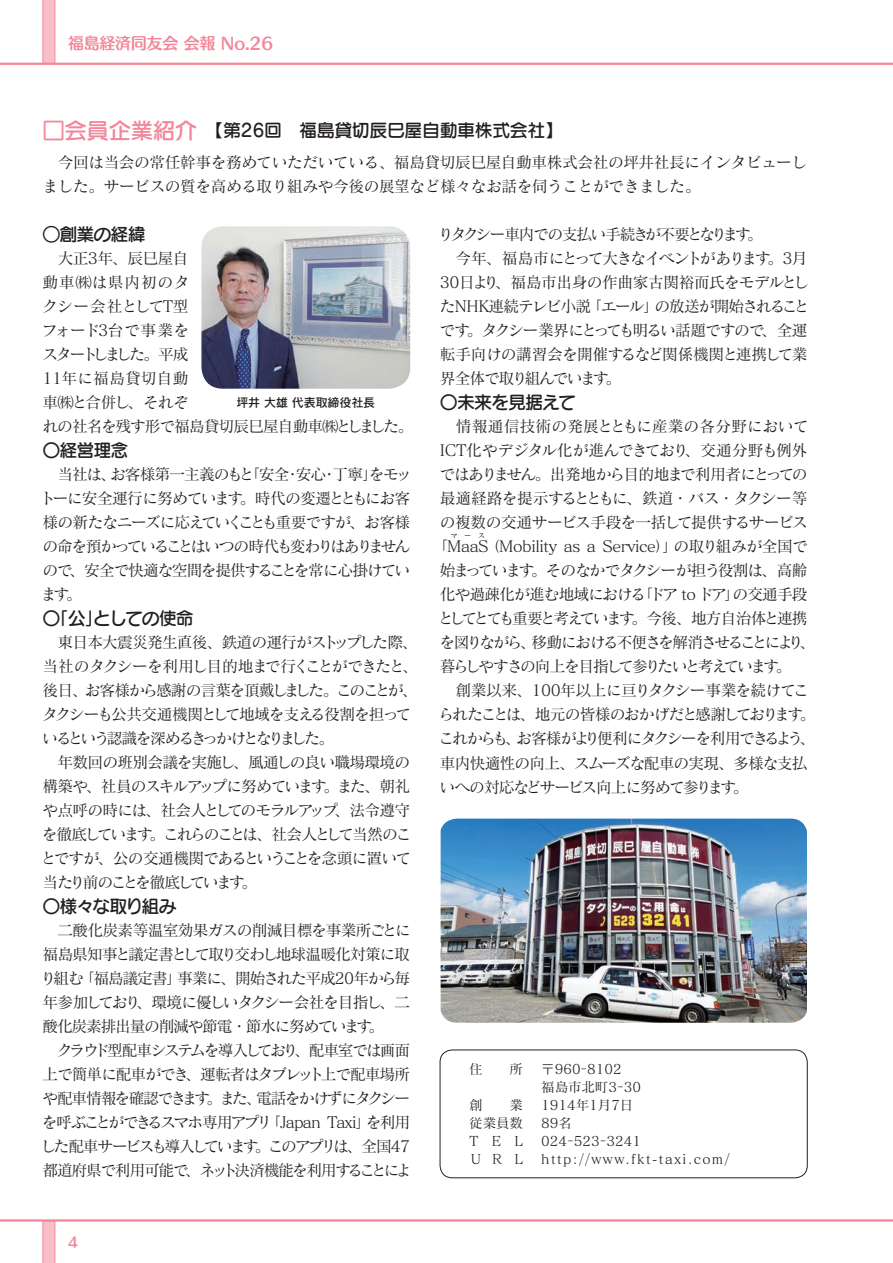
<style>
.page{position:relative;width:893px;height:1263px;background:#fff}
.page>*{position:absolute;margin:0;border:0;box-sizing:border-box;transform-origin:0 0}
.t1{font:18px "Seurat Pro DB";letter-spacing:-.055em;color:#231f20}
.t2{font:18px "Seurat Pro DB";letter-spacing:-.025em;color:#231f20}
.t3{font:15.75px/24px "Matisse Pro M";letter-spacing:-.07em;color:#231f20}
.t4{font:15.75px/24px "Matisse Pro M";letter-spacing:-.09em;color:#231f20}
.t5{font:15.75px/24px "Matisse Pro M";letter-spacing:-.03em;color:#231f20;text-align:center}
.t6{font:15.75px "Humming Std B";color:#f3869a}
.t7{font:13.5px "Matisse Pro M";color:#231f20}
.t8{font:13.5px "Matisse Pro M";letter-spacing:.1em;color:#231f20}
.t9{font:13.5px "Humming Std B";color:#f3869a}
.t10{font:12px "Rodin Pro DB";letter-spacing:-.01em;color:#231f20}
.t11{font:6.75px "Matisse Pro M";color:#231f20}
.s1{font-size:22.5px;color:#f3869a}
</style>
<div class="page">
<svg style="left:43px;top:0;width:12px;height:63px"></svg>
<svg style="left:43px;top:1221px;width:12px;height:42px"></svg>
<hr style="left:0;top:1219px;width:893px;height:2px;background:#f3869a">
<hr style="left:0;top:63px;width:893px;height:2px;background:#f3869a">
<div style="left:440px;top:1049px;width:368px;height:129px;border:1px solid #231f20;border-radius:12px"></div>
<img style="left:201px;top:226px;width:209px;height:163px">
<img style="left:441px;top:819px;width:366px;height:204px">
<p class="t6" style="left:68px;top:31px;width:207px">福島経済同友会 会報 No.26</p>
<p class="t2" style="left:43px;top:119px;width:522px"><span class="s1">□会員企業紹介</span>　【第26回　福島貸切辰巳屋自動車株式会社】</p>
<p class="t5" style="left:43px;top:150px;width:766px;text-align:left">　今回は当会の常任幹事を務めていただいている、福島貸切辰巳屋自動車株式会社の坪井社長にインタビューしました。サービスの質を高める取り組みや今後の展望など様々なお話を伺うことができました。</p>
<p class="t1" style="left:43px;top:222px;width:105px">○創業の経緯</p>
<p class="t3" style="left:42px;top:246px;width:373px">　大正3年、辰巳屋自<br>動車㈱は県内初のタ<br>クシー会社としてT型<br>フォード3台で事業を<br>スタートしました。平成<br>11年に福島貸切自動<br>車㈱と合併し、それぞ<br>れの社名を残す形で福島貸切辰巳屋自動車㈱としました。</p>
<p class="t1" style="left:43px;top:438px;width:88px">〇経営理念</p>
<p class="t3" style="left:40px;top:462px;width:373px;text-align:justify">　当社は、お客様第一主義のもと「安全・安心・丁寧」をモットーに安全運行に努めています。時代の変遷とともにお客様の新たなニーズに応えていくことも重要ですが、お客様の命を預かっていることはいつの時代も変わりはありませんので、安全で快適な空間を提供することを常に心掛けています。</p>
<p class="t1" style="left:43px;top:606px;width:153px">〇「公」としての使命</p>
<p class="t3" style="left:41px;top:630px;width:379px">　東日本大震災発生直後、鉄道の運行がストップした際、当社のタクシーを利用し目的地まで行くことができたと、後日、お客様から感謝の言葉を頂戴しました。このことが、タクシーも公共交通機関として地域を支える役割を担っているという認識を深めるきっかけとなりました。<br>　年数回の班別会議を実施し、風通しの良い職場環境の構築や、社員のスキルアップに努めています。また、朝礼や点呼の時には、社会人としてのモラルアップ、法令遵守を徹底しています。これらのことは、社会人として当然のことですが、公の交通機関であるということを念頭に置いて当たり前のことを徹底しています。</p>
<p class="t1" style="left:43px;top:894px;width:135px">〇様々な取り組み</p>
<p class="t3" style="left:40px;top:918px;width:373px">　二酸化炭素等温室効果ガスの削減目標を事業所ごとに福島県知事と議定書として取り交わし地球温暖化対策に取り組む「福島議定書」事業に、開始された平成20年から毎年参加しており、環境に優しいタクシー会社を目指し、二酸化炭素排出量の削減や節電・節水に努めています。<br>　クラウド型配車システムを導入しており、配車室では画面上で簡単に配車ができ、運転者はタブレット上で配車場所や配車情報を確認できます。また、電話をかけずにタクシーを呼ぶことができるスマホ専用アプリ「Japan Taxi」を利用した配車サービスも導入しています。このアプリは、全国47都道府県で利用可能で、ネット決済機能を利用することによ</p>
<p class="t10" style="left:236px;top:395px;width:140px">坪井 大雄 代表取締役社長</p>
<p class="t9" style="left:68px;top:1232px;width:11px">4</p>
<p class="t3" style="left:438px;top:222px;width:373px">りタクシー車内での支払い手続きが不要となります。<br>　今年、福島市にとって大きなイベントがあります。3月<br>30日より、福島市出身の作曲家古関裕而氏をモデルとしたNHK連続テレビ小説「エール」の放送が開始されることです。タクシー業界にとっても明るい話題ですので、全運転手向けの講習会を開催するなど関係機関と連携して業界全体で取り組んでいます。</p>
<p class="t1" style="left:440px;top:391px;width:138px">〇未来を見据えて</p>
<p class="t5" style="left:432px;top:414px;width:378px">　情報通信技術の発展とともに産業の各分野において<br>ICT化やデジタル化が進んできており、交通分野も例外ではありません。出発地から目的地まで利用者にとっての最適経路を提示するとともに、鉄道・バス・タクシー等の複数の交通サービス手段を一括して提供するサービス「MaaS（Mobility as a Service）」の取り組みが全国で</p>
<p class="t11" style="left:451px;top:531px;width:36px">マース</p>
<p class="t4" style="left:438px;top:558px;width:379px">始まっています。そのなかでタクシーが担う役割は、高齢化や過疎化が進む地域における「ドア to ドア」の交通手段としてとても重要と考えています。今後、地方自治体と連携を図りながら、移動における不便さを解消させることにより、暮らしやすさの向上を目指して参りたいと考えています。<br>　創業以来、100年以上に亘りタクシー事業を続けてこられたことは、地元の皆様のおかげだと感謝しております。これからも、お客様がより便利にタクシーを利用できるよう、車内快適性の向上、スムーズな配車の実現、多様な支払いへの対応などサービス向上に努めて参ります。</p>
<p class="t7" style="left:469px;top:1060px;width:154px">住　　所　 〒960−8102</p>
<p class="t7" style="left:541px;top:1078px;width:101px">福島市北町3−30</p>
<p class="t7" style="left:469px;top:1096px;width:166px">創　　業　 1914年1月7日</p>
<p class="t7" style="left:469px;top:1114px;width:104px">従業員数　 89名</p>
<p class="t7" style="left:469px;top:1132px;width:173px">T E L　 024−523−3241</p>
<p class="t8" style="left:469px;top:1150px;width:262px">ＵＲＬ http://www.fkt-taxi.com/</p>
</div>
